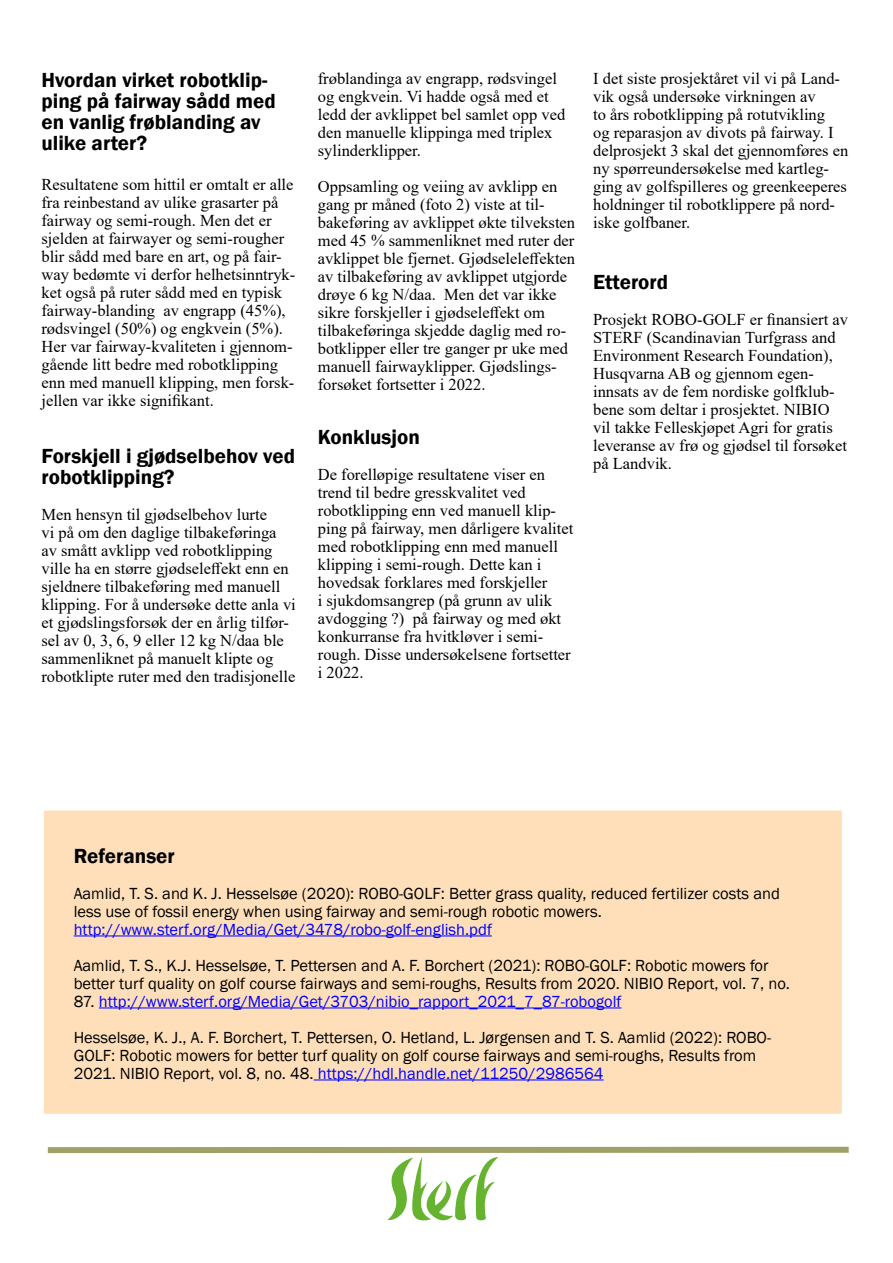
<style>
.page{position:relative;width:893px;height:1263px;background:#fff}
.page>*{position:absolute;margin:0;border:0;box-sizing:border-box;transform-origin:0 0}
.t1{font:600 21px/21px "Franklin Gothic";color:#000}
.t2{font:16.5px/18px "Times New Roman";color:#000}
.t3{font:16.5px/18px "Franklin Gothic";color:#000}
.t4{font:16.5px "Franklin Gothic";color:#00f}
.s1{color:#00f}
</style>
<div class="page">
<div style="left:43px;top:809px;width:800px;height:306px;background:#fedfba;border:2px solid #fff"></div>
<svg style="left:387px;top:1157px;width:111px;height:63px"></svg>
<div style="left:48px;top:1147px;width:801px;height:6px;background:#a0a168"></div>
<hr style="left:74px;top:935px;width:418px;height:1px;background:#00f">
<hr style="left:99px;top:1007px;width:522px;height:1px;background:#00f">
<hr style="left:314px;top:1079px;width:290px;height:1px;background:#00f">
<p class="t1" style="left:41px;top:70px;width:236px">Hvordan virket robotklip&shy;ping på fairway sådd med en vanlig frøblanding av ulike arter?</p>
<p class="t2" style="left:41px;top:175px;width:255px">Resultatene som hittil er omtalt er alle fra reinbestand av ulike grasarter på fairway og semi-rough. Men det er sjelden at fairwayer og semi-rougher blir sådd med bare en art, og på fair&shy;way bedømte vi derfor helhetsinntryk&shy;ket også på ruter sådd med en typisk fairway-blanding av engrapp (45%), rødsvingel (50%) og engkvein (5%).<br>Her var fairway-kvaliteten i gjennom&shy;gående litt bedre med robotklipping enn med manuell klipping, men forsk&shy;jellen var ikke signifikant.</p>
<p class="t1" style="left:41px;top:445px;width:255px">Forskjell i gjødselbehov ved robotklipping?</p>
<p class="t2" style="left:41px;top:505px;width:256px">Men hensyn til gjødselbehov lurte<br>vi på om den daglige tilbakeføringa av smått avklipp ved robotklipping ville ha en større gjødseleffekt enn en sjeldnere tilbakeføring med manuell klipping. For å undersøke dette anla vi et gjødslingsforsøk der en årlig tilfør&shy;sel av 0, 3, 6, 9 eller 12 kg N/daa ble sammenliknet på manuelt klipte og robotklipte ruter med den tradisjonelle</p>
<p class="t2" style="left:318px;top:69px;width:249px">frøblandinga av engrapp, rødsvingel og engkvein. Vi hadde også med et ledd der avklippet bel samlet opp ved den manuelle klippinga med triplex sylinderklipper.</p>
<p class="t2" style="left:318px;top:177px;width:259px">Oppsamling og veiing av avklipp en gang pr måned (foto 2) viste at til&shy;bakeføring av avklippet økte tilveksten med 45 % sammenliknet med ruter der avklippet ble fjernet. Gjødseleleffekten av tilbakeføring av avklippet utgjorde drøye 6 kg N/daa. Men det var ikke sikre forskjeller i gjødseleffekt om tilbakeføringa skjedde daglig med ro&shy;botklipper eller tre ganger pr uke med manuell fairwayklipper. Gjødslings&shy;forsøket fortsetter i 2022.</p>
<p class="t1" style="left:318px;top:426px;width:104px">Konklusjon</p>
<p class="t2" style="left:318px;top:465px;width:257px">De forelløpige resultatene viser en trend til bedre gresskvalitet ved robotklipping enn ved manuell klip&shy;ping på fairway, men dårligere kvalitet med robotklipping enn med manuell klipping i semi-rough. Dette kan i hovedsak forklares med forskjeller<br>i sjukdomsangrep (på grunn av ulik avdogging ?) på fairway og med økt konkurranse fra hvitkløver i semi&shy;rough. Disse undersøkelsene fortsetter i 2022.</p>
<p class="t2" style="left:593px;top:69px;width:257px">I det siste prosjektåret vil vi på Land&shy;vik også undersøke virkningen av<br>to års robotklipping på rotutvikling<br>og reparasjon av divots på fairway. I delprosjekt 3 skal det gjennomføres en ny spørreundersøkelse med kartleg&shy;ging av golfspilleres og greenkeeperes holdninger til robotklippere på nord&shy;iske golfbaner.</p>
<p class="t1" style="left:593px;top:272px;width:77px">Etterord</p>
<p class="t2" style="left:593px;top:310px;width:256px">Prosjekt ROBO-GOLF er finansiert av STERF (Scandinavian Turfgrass and Environment Research Foundation), Husqvarna AB og gjennom egen&shy;innsats av de fem nordiske golfklub&shy;bene som deltar i prosjektet. NIBIO vil takke Felleskjøpet Agri for gratis leveranse av frø og gjødsel til forsøket på Landvik.</p>
<p class="t1" style="left:74px;top:845px;width:103px">Referanser</p>
<p class="t3" style="left:74px;top:884px;width:708px">Aamlid, T. S. and K. J. Hesselsøe (2020): ROBO-GOLF: Better grass quality, reduced fertilizer costs and less use of fossil energy when using fairway and semi-rough robotic mowers.</p>
<p class="t4" style="left:74px;top:919px;width:420px">http://www.sterf.org/Media/Get/3478/robo-golf-english.pdf</p>
<p class="t3" style="left:74px;top:956px;width:718px">Aamlid, T. S., K.J. Hesselsøe, T. Pettersen and A. F. Borchert (2021): ROBO-GOLF: Robotic mowers for better turf quality on golf course fairways and semi-roughs, Results from 2020. NIBIO Report, vol. 7, no.</p>
<p class="t3" style="left:74px;top:983px;width:699px;line-height:36px">87. <span class="s1">http://www.sterf.org/Media/Get/3703/nibio_rapport_2021_7_87-robogolf<br></span>Hesselsøe, K. J., A. F. Borchert, T. Pettersen, O. Hetland, L. Jørgensen and T. S. Aamlid (2022): ROBO-</p>
<p class="t3" style="left:74px;top:1046px;width:684px">GOLF: Robotic mowers for better turf quality on golf course fairways and semi-roughs, Results from<br>2021. NIBIO Report, vol. 8, no. 48. <span class="s1">https://hdl.handle.net/11250/2986564</span></p>
</div>
